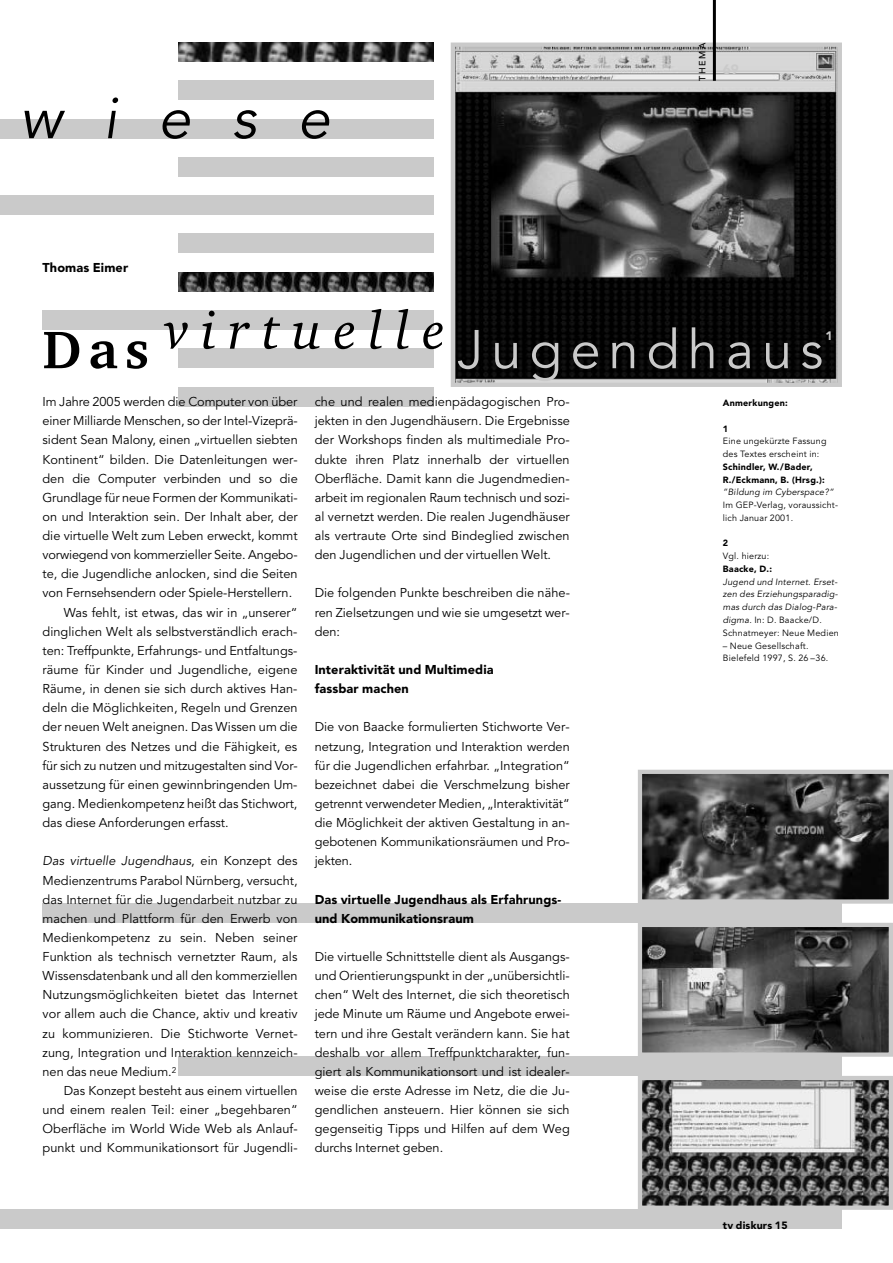
<style>
.page{position:relative;width:893px;height:1263px;background:#fff}
.page>*{position:absolute;margin:0;border:0;box-sizing:border-box;transform-origin:0 0}
.t1{font:italic 58.5px "Avenir";letter-spacing:.7em;color:#000}
.t2{font:54px "Avenir";letter-spacing:.15em;color:#cacaca}
.t3{font:900 13.5px "Avenir";color:#cacaca}
.t4{font:12.75px/19.2px "Avenir";color:#000;text-align:justify}
.t5{font:900 12.75px/19.2px "Avenir";letter-spacing:.01em;color:#000}
.t6{font:900 12.15px "Avenir";color:#cacaca}
.t7{font:900 10.5px "Avenir";letter-spacing:.02em;color:#000}
.t8{font:italic 9px/12.8px "Avenir";letter-spacing:.02em;color:#000}
.t9{font:9px/12.8px "Avenir";letter-spacing:.02em;color:#000}
.t10{font:900 9px/12.8px "Avenir";letter-spacing:.025em;color:#000}
.t11{font:500 9px "Avenir";letter-spacing:.165em;color:#000}
.s1{font-family:"Charter BT";font-weight:700;color:#000}
.s2{font-style:italic}
.s3{font-style:normal}
</style>
<div class="page">
<img style="left:643px;top:928px;width:245px;height:124px">
<div style="left:638px;top:923px;width:255px;height:134px;border:4px solid #cacaca"></div>
<img style="left:643px;top:1081px;width:245px;height:124px">
<div style="left:638px;top:1076px;width:255px;height:134px;border:4px solid #cacaca"></div>
<img style="left:643px;top:775px;width:245px;height:124px">
<div style="left:638px;top:770px;width:255px;height:134px;border:4px solid #cacaca"></div>
<div style="left:43px;top:904px;width:799px;height:19px;background:#cacaca"></div>
<div style="left:179px;top:1057px;width:663px;height:19px;background:#cacaca"></div>
<div style="left:0;top:1210px;width:842px;height:19px;background:#cacaca"></div>
<img style="left:456px;top:48px;width:381px;height:334px">
<div style="left:451px;top:43px;width:391px;height:344px;border:4px solid #cacaca"></div>
<div style="left:179px;top:387px;width:255px;height:19px;background:#cacaca"></div>
<hr style="left:713px;top:0;width:3px;height:81px;background:#000">
<div style="left:0;top:196px;width:434px;height:19px;background:#cacaca"></div>
<div style="left:179px;top:349px;width:255px;height:19px;background:#cacaca"></div>
<div style="left:43px;top:310px;width:391px;height:20px;background:#cacaca"></div>
<img style="left:179px;top:272px;width:255px;height:19px">
<div style="left:179px;top:234px;width:255px;height:19px;background:#cacaca"></div>
<img style="left:179px;top:43px;width:255px;height:19px">
<div style="left:179px;top:81px;width:255px;height:19px;background:#cacaca"></div>
<div style="left:0;top:119px;width:434px;height:19px;background:#cacaca"></div>
<div style="left:179px;top:157px;width:255px;height:19px;background:#cacaca"></div>
<h1 class="t1" style="left:20px;top:94px;width:312px">wiese</h1>
<p class="t5" style="left:43px;top:259px;width:87px">Thomas Eimer</p>
<p class="t11" style="left:699px;top:81px;width:39px;rotate:-90deg">THEMA</p>
<p class="t3" style="left:723px;top:64px;width:17px">69</p>
<h2 class="t2" style="left:43px;top:327px;width:782px"><span class="s1">Das</span> <sup>virtuelle</sup>Jugendhaus</h2>
<p class="t6" style="left:825px;top:330px;width:9px">1</p>
<p class="t4" style="left:43px;top:393px;width:257px">Im Jahre 2005 werden die Computer von über</p>
<p class="t4" style="left:43px;top:412px;width:257px">einer Milliarde Menschen, so der Intel-Vizeprä-</p>
<p class="t4" style="left:43px;top:431px;width:257px">sident Sean Malony, einen „virtuellen siebten</p>
<p class="t4" style="left:43px;top:450px;width:257px">Kontinent“ bilden. Die Datenleitungen wer-</p>
<p class="t4" style="left:43px;top:470px;width:257px">den die Computer verbinden und so die</p>
<p class="t4" style="left:43px;top:489px;width:257px">Grundlage für neue Formen der Kommunikati-</p>
<p class="t4" style="left:43px;top:508px;width:257px">on und Interaktion sein. Der Inhalt aber, der</p>
<p class="t4" style="left:43px;top:527px;width:257px">die virtuelle Welt zum Leben erweckt, kommt</p>
<p class="t4" style="left:43px;top:546px;width:257px">vorwiegend von kommerzieller Seite. Angebo-</p>
<p class="t4" style="left:43px;top:565px;width:257px">te, die Jugendliche anlocken, sind die Seiten</p>
<p class="t4" style="left:43px;top:584px;width:251px">von Fernsehsendern oder Spiele-Herstellern.</p>
<p class="t4" style="left:64px;top:604px;width:235px">Was fehlt, ist etwas, das wir in „unserer“</p>
<p class="t4" style="left:43px;top:623px;width:256px">dinglichen Welt als selbstverständlich erach-</p>
<p class="t4" style="left:43px;top:642px;width:256px">ten: Treffpunkte, Erfahrungs- und Entfaltungs-</p>
<p class="t4" style="left:43px;top:661px;width:256px">räume für Kinder und Jugendliche, eigene</p>
<p class="t4" style="left:43px;top:680px;width:256px">Räume, in denen sie sich durch aktives Han-</p>
<p class="t4" style="left:43px;top:699px;width:257px">deln die Möglichkeiten, Regeln und Grenzen</p>
<p class="t4" style="left:43px;top:718px;width:257px">der neuen Welt aneignen. Das Wissen um die</p>
<p class="t4" style="left:43px;top:738px;width:256px">Strukturen des Netzes und die Fähigkeit, es</p>
<p class="t4" style="left:43px;top:757px;width:257px">für sich zu nutzen und mitzugestalten sind Vor-</p>
<p class="t4" style="left:43px;top:776px;width:257px">aussetzung für einen gewinnbringenden Um-</p>
<p class="t4" style="left:43px;top:795px;width:256px">gang. Medienkompetenz heißt das Stichwort,</p>
<p class="t4" style="left:43px;top:814px;width:188px">das diese Anforderungen erfasst.</p>
<p class="t4" style="left:43px;top:852px;width:257px"><span class="s2">Das virtuelle Jugendhaus</span>, ein Konzept des Medienzentrums Parabol Nürnberg, versucht, das Internet für die Jugendarbeit nutzbar zu machen und Plattform für den Erwerb von Medienkompetenz zu sein. Neben seiner Funktion als technisch vernetzter Raum, als Wissensdatenbank und all den kommerziellen Nutzungsmöglichkeiten bietet das Internet vor allem auch die Chance, aktiv und kreativ zu kommunizieren. Die Stichworte Vernet&shy;zung, Integration und Interaktion kennzeich&shy;nen das neue Medium.<sup>2</sup></p>
<p class="t4" style="left:43px;top:1082px;width:257px;text-indent:21px">Das Konzept besteht aus einem virtuellen und einem realen Teil: einer „begehbaren“ Oberfläche im World Wide Web als Anlauf&shy;punkt und Kommunikationsort für Jugendli-</p>
<p class="t4" style="left:315px;top:393px;width:257px">che und realen medienpädagogischen Pro&shy;jekten in den Jugendhäusern. Die Ergebnisse der Workshops finden als multimediale Pro&shy;dukte ihren Platz innerhalb der virtuellen Oberfläche. Damit kann die Jugendmedien&shy;arbeit im regionalen Raum technisch und sozi&shy;al vernetzt werden. Die realen Jugendhäuser als vertraute Orte sind Bindeglied zwischen den Jugendlichen und der virtuellen Welt.</p>
<p class="t4" style="left:315px;top:584px;width:257px">Die folgenden Punkte beschreiben die nähe&shy;ren Zielsetzungen und wie sie umgesetzt wer&shy;den:</p>
<p class="t5" style="left:315px;top:661px;width:180px">Interaktivität und Multimedia fassbar machen</p>
<p class="t4" style="left:315px;top:718px;width:257px">Die von Baacke formulierten Stichworte Ver&shy;netzung, Integration und Interaktion werden für die Jugendlichen erfahrbar. „Integration“ bezeichnet dabei die Verschmelzung bisher getrennt verwendeter Medien, „Interaktivität“ die Möglichkeit der aktiven Gestaltung in an&shy;gebotenen Kommunikationsräumen und Pro&shy;jekten.</p>
<p class="t5" style="left:315px;top:891px;width:248px">Das virtuelle Jugendhaus als Erfahrungs&shy;und Kommunikationsraum</p>
<p class="t4" style="left:315px;top:948px;width:257px">Die virtuelle Schnittstelle dient als Ausgangs&shy;und Orientierungspunkt in der „unübersichtli&shy;chen“ Welt des Internet, die sich theoretisch jede Minute um Räume und Angebote erwei&shy;tern und ihre Gestalt verändern kann. Sie hat deshalb vor allem Treffpunktcharakter, fun&shy;giert als Kommunikationsort und ist idealer&shy;weise die erste Adresse im Netz, die die Ju&shy;gendlichen ansteuern. Hier können sie sich gegenseitig Tipps und Hilfen auf dem Weg durchs Internet geben.</p>
<p class="t10" style="left:723px;top:397px;width:66px">Anmerkungen:</p>
<p class="t10" style="left:723px;top:423px;width:7px">1</p>
<p class="t9" style="left:723px;top:436px;width:105px">Eine ungekürzte Fassung des Textes erscheint in:</p>
<p class="t10" style="left:723px;top:461px;width:103px">Schindler, W./Bader,<br>R./Eckmann, B. (Hrsg.):</p>
<p class="t8" style="left:723px;top:487px;width:112px">”Bildung im Cyberspace?”</p>
<p class="t9" style="left:723px;top:499px;width:117px">Im GEP-Verlag, voraussicht&shy;lich Januar 2001.</p>
<p class="t10" style="left:723px;top:538px;width:7px">2</p>
<p class="t9" style="left:723px;top:550px;width:48px">Vgl. hierzu:</p>
<p class="t10" style="left:723px;top:563px;width:51px">Baacke, D.:</p>
<p class="t8" style="left:723px;top:576px;width:118px">Jugend und Internet. Erset&shy;zen des Erziehungsparadig&shy;mas durch das Dialog-Para&shy;digma<span class="s3">. In: D. Baacke/D.<br>Schnatmeyer: Neue Medien</span></p>
<p class="t9" style="left:723px;top:640px;width:107px">– Neue Gesellschaft.<br>Bielefeld 1997, S. 26 –36.</p>
<p class="t7" style="left:723px;top:1221px;width:66px">tv diskurs 15</p>
</div>
